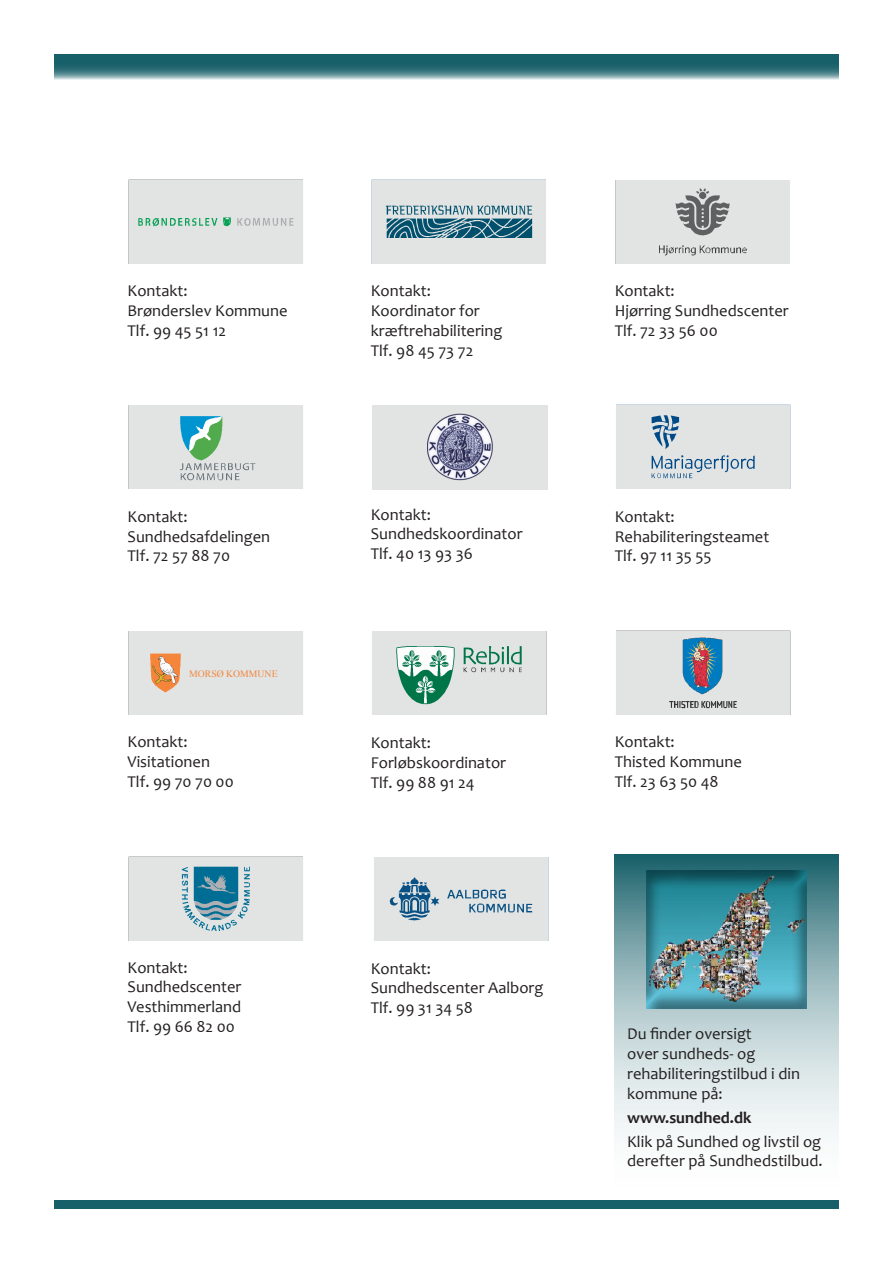
<style>
.page{position:relative;width:893px;height:1263px;background:#fff}
.page>*{position:absolute;margin:0;border:0;box-sizing:border-box;transform-origin:0 0}
.t1{font:16.5px/19.8px "Candara";color:#231f20}
.t2{font:700 16.5px "Candara";color:#231f20}
.t3{font:9.75px "Times New Roman";color:#f4853b}
</style>
<div class="page">
<svg style="left:54px;top:54px;width:785px;height:25px;background:#39767f"></svg>
<div style="left:54px;top:1200px;width:785px;height:9px;background:#175f69"></div>
<img style="left:128px;top:856px;width:175px;height:85px">
<img style="left:616px;top:630px;width:175px;height:85px">
<img style="left:372px;top:631px;width:175px;height:84px">
<img style="left:128px;top:405px;width:175px;height:84px">
<div style="left:128px;top:179px;width:175px;height:85px;background:#e1e4e3"></div>
<img style="left:616px;top:404px;width:175px;height:85px">
<img style="left:128px;top:631px;width:175px;height:84px">
<img style="left:371px;top:179px;width:175px;height:85px">
<div style="left:372px;top:405px;width:175px;height:85px;background:#e1e4e3"></div>
<img style="left:427px;top:413px;width:66px;height:68px">
<img style="left:374px;top:857px;width:175px;height:84px">
<img style="left:615px;top:180px;width:175px;height:84px">
<svg style="left:615px;top:854px;width:224px;height:282px;background:#b4cbce"></svg>
<div style="left:645px;top:868px;width:162px;height:141px;background:#231f20;opacity:.5"></div>
<p class="t1" style="left:128px;top:281px;width:62px">Kontakt:</p>
<p class="t1" style="left:128px;top:301px;width:161px">Brønderslev Kommune</p>
<p class="t1" style="left:128px;top:321px;width:100px">Tlf. 99 45 51 12</p>
<p class="t1" style="left:128px;top:506px;width:62px">Kontakt:</p>
<p class="t1" style="left:128px;top:526px;width:144px">Sundhedsafdelingen</p>
<p class="t1" style="left:128px;top:546px;width:104px">Tlf. 72 57 88 70</p>
<p class="t3" style="left:189px;top:667px;width:90px">MORSØ KOMMUNE</p>
<p class="t1" style="left:128px;top:732px;width:62px">Kontakt:</p>
<p class="t1" style="left:128px;top:751px;width:84px">Visitationen</p>
<p class="t1" style="left:128px;top:771px;width:108px">Tlf. 99 70 70 00</p>
<p class="t1" style="left:128px;top:957px;width:62px">Kontakt:</p>
<p class="t1" style="left:128px;top:977px;width:115px">Sundhedscenter<br>Vesthimmerland</p>
<p class="t1" style="left:128px;top:1016px;width:109px">Tlf. 99 66 82 00</p>
<p class="t1" style="left:371px;top:281px;width:62px">Kontakt:</p>
<p class="t1" style="left:371px;top:301px;width:133px">Koordinator for kræftrehabilitering</p>
<p class="t1" style="left:371px;top:340px;width:104px">Tlf. 98 45 73 72</p>
<p class="t1" style="left:371px;top:504px;width:62px">Kontakt:</p>
<p class="t1" style="left:371px;top:524px;width:153px">Sundhedskoordinator</p>
<p class="t1" style="left:371px;top:544px;width:104px">Tlf. 40 13 93 36</p>
<p class="t1" style="left:371px;top:733px;width:62px">Kontakt:</p>
<p class="t1" style="left:371px;top:752px;width:137px">Forløbskoordinator</p>
<p class="t1" style="left:371px;top:772px;width:105px">Tlf. 99 88 91 24</p>
<p class="t1" style="left:371px;top:958px;width:62px">Kontakt:</p>
<p class="t1" style="left:371px;top:978px;width:174px">Sundhedscenter Aalborg</p>
<p class="t1" style="left:371px;top:998px;width:104px">Tlf. 99 31 34 58</p>
<p class="t1" style="left:615px;top:281px;width:62px">Kontakt:</p>
<p class="t1" style="left:615px;top:301px;width:176px">Hjørring Sundhedscenter</p>
<p class="t1" style="left:615px;top:321px;width:105px">Tlf. 72 33 56 00</p>
<p class="t1" style="left:615px;top:506px;width:62px">Kontakt:</p>
<p class="t1" style="left:615px;top:526px;width:156px">Rehabiliteringsteamet</p>
<p class="t1" style="left:615px;top:546px;width:98px">Tlf. 97 11 35 55</p>
<p class="t1" style="left:615px;top:732px;width:62px">Kontakt:</p>
<p class="t1" style="left:615px;top:751px;width:129px">Thisted Kommune</p>
<p class="t1" style="left:615px;top:771px;width:106px">Tlf. 23 63 50 48</p>
<p class="t1" style="left:627px;top:1024px;width:174px">Du finder oversigt<br>over sundheds- og rehabiliteringstilbud i din kommune på:</p>
<p class="t2" style="left:627px;top:1107px;width:126px">www.sundhed.dk</p>
<p class="t1" style="left:627px;top:1131px;width:197px">Klik på Sundhed og livstil og derefter på Sundhedstilbud.</p>
</div>
